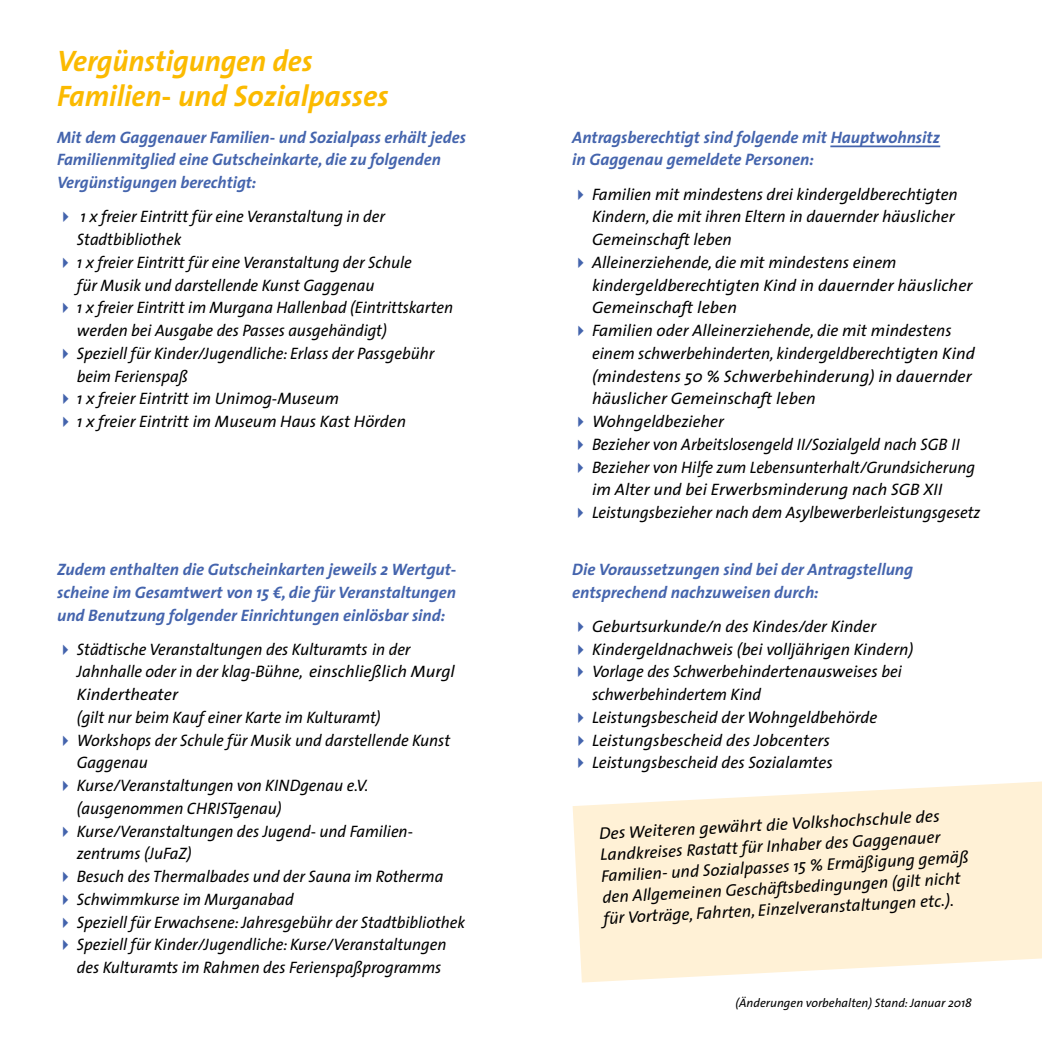
<style>
.page{position:relative;width:1042px;height:1042px;background:#fff}
.page>*{position:absolute;margin:0;border:0;box-sizing:border-box;transform-origin:0 0}
.t1{font:italic 700 29.75px/35px "The Sans";letter-spacing:-.005em;color:#fbba00}
.t2{font:italic 16.8px/21.2px "The Sans";color:#000}
.t3{font:italic 16.62px/22.8px "The Sans";letter-spacing:-.005em;color:#000}
.t4{font:italic 700 16.62px/22.8px "The Sans";color:#4464ad}
.t5{font:italic 12.25px "The Sans";color:#000}
</style>
<div class="page">
<svg style="left:572px;top:781px;width:470px;height:201px;background:#fff2db"></svg>
<hr style="left:830px;top:145px;width:110px;height:2px;background:#4464ad">
<h1 class="t1" style="left:57px;top:43px;width:333px">Vergünstigungen des<br>Familien- und Sozialpasses</h1>
<p class="t4" style="left:57px;top:125px;width:410px">Mit dem Gaggenauer Familien- und Sozialpass erhält jedes<br>Familienmitglied eine Gutscheinkarte, die zu folgenden<br>Vergünstigungen berechtigt:</p>
<p class="t3" style="left:77px;top:205px;width:378px">1 x freier Eintritt für eine Veranstaltung in der Stadtbibliothek<br>1 x freier Eintritt für eine Veranstaltung der Schule<br>für Musik und darstellende Kunst Gaggenau<br>1 x freier Eintritt im Murgana Hallenbad (Eintrittskarten werden bei Ausgabe des Passes ausgehändigt)<br>Speziell für Kinder/Jugendliche: Erlass der Passgebühr beim Ferienspaß<br>1 x freier Eintritt im Unimog-Museum<br>1 x freier Eintritt im Museum Haus Kast Hörden</p>
<p class="t4" style="left:57px;top:557px;width:401px;text-align:justify">Zudem enthalten die Gutscheinkarten jeweils 2 Wertgut&shy;scheine im Gesamtwert von 15 €, die für Veranstaltungen und Benutzung folgender Einrichtungen einlösbar sind:</p>
<p class="t3" style="left:77px;top:637px;width:390px">Städtische Veranstaltungen des Kulturamts in der Jahnhalle oder in der klag-Bühne, einschließlich Murgl Kindertheater<br>(gilt nur beim Kauf einer Karte im Kulturamt)<br>Workshops der Schule für Musik und darstellende Kunst Gaggenau<br>Kurse/Veranstaltungen von KINDgenau e.V. (ausgenommen CHRISTgenau)<br>Kurse/Veranstaltungen des Jugend- und Familien&shy;zentrums (JuFaZ)<br>Besuch des Thermalbades und der Sauna im Rotherma Schwimmkurse im Murganabad<br>Speziell für Erwachsene: Jahresgebühr der Stadtbibliothek Speziell für Kinder/Jugendliche: Kurse/Veranstaltungen des Kulturamts im Rahmen des Ferienspaßprogramms</p>
<p class="t4" style="left:572px;top:125px;width:369px">Antragsberechtigt sind folgende mit Hauptwohnsitz in Gaggenau gemeldete Personen:</p>
<p class="t3" style="left:592px;top:182px;width:390px">Familien mit mindestens drei kindergeldberechtigten Kindern, die mit ihren Eltern in dauernder häuslicher Gemeinschaft leben<br>Alleinerziehende, die mit mindestens einem kindergeldberechtigten Kind in dauernder häuslicher Gemeinschaft leben<br>Familien oder Alleinerziehende, die mit mindestens einem schwerbehinderten, kindergeldberechtigten Kind (mindestens 50 % Schwerbehinderung) in dauernder häuslicher Gemeinschaft leben<br>Wohngeldbezieher<br>Bezieher von Arbeitslosengeld II/Sozialgeld nach SGB II Bezieher von Hilfe zum Lebensunterhalt/Grundsicherung im Alter und bei Erwerbsminderung nach SGB XII Leistungsbezieher nach dem Asylbewerberleistungsgesetz</p>
<p class="t4" style="left:572px;top:557px;width:342px">Die Voraussetzungen sind bei der Antragstellung entsprechend nachzuweisen durch:</p>
<p class="t3" style="left:592px;top:614px;width:323px">Geburtsurkunde/n des Kindes/der Kinder Kindergeldnachweis (bei volljährigen Kindern)<br>Vorlage des Schwerbehindertenausweises bei schwerbehindertem Kind<br>Leistungsbescheid der Wohngeldbehörde Leistungsbescheid des Jobcenters Leistungsbescheid des Sozialamtes</p>
<p class="t2" style="left:598px;top:822px;width:369px;rotate:-3deg">Des Weiteren gewährt die Volkshochschule des Landkreises Rastatt für Inhaber des Gaggenauer Familien- und Sozialpasses 15 % Ermäßigung gemäß den Allgemeinen Geschäftsbedingungen (gilt nicht für Vorträge, Fahrten, Einzelveranstaltungen etc.).</p>
<p class="t5" style="left:735px;top:993px;width:238px">(Änderungen vorbehalten) Stand: Januar 2018</p>
</div>
